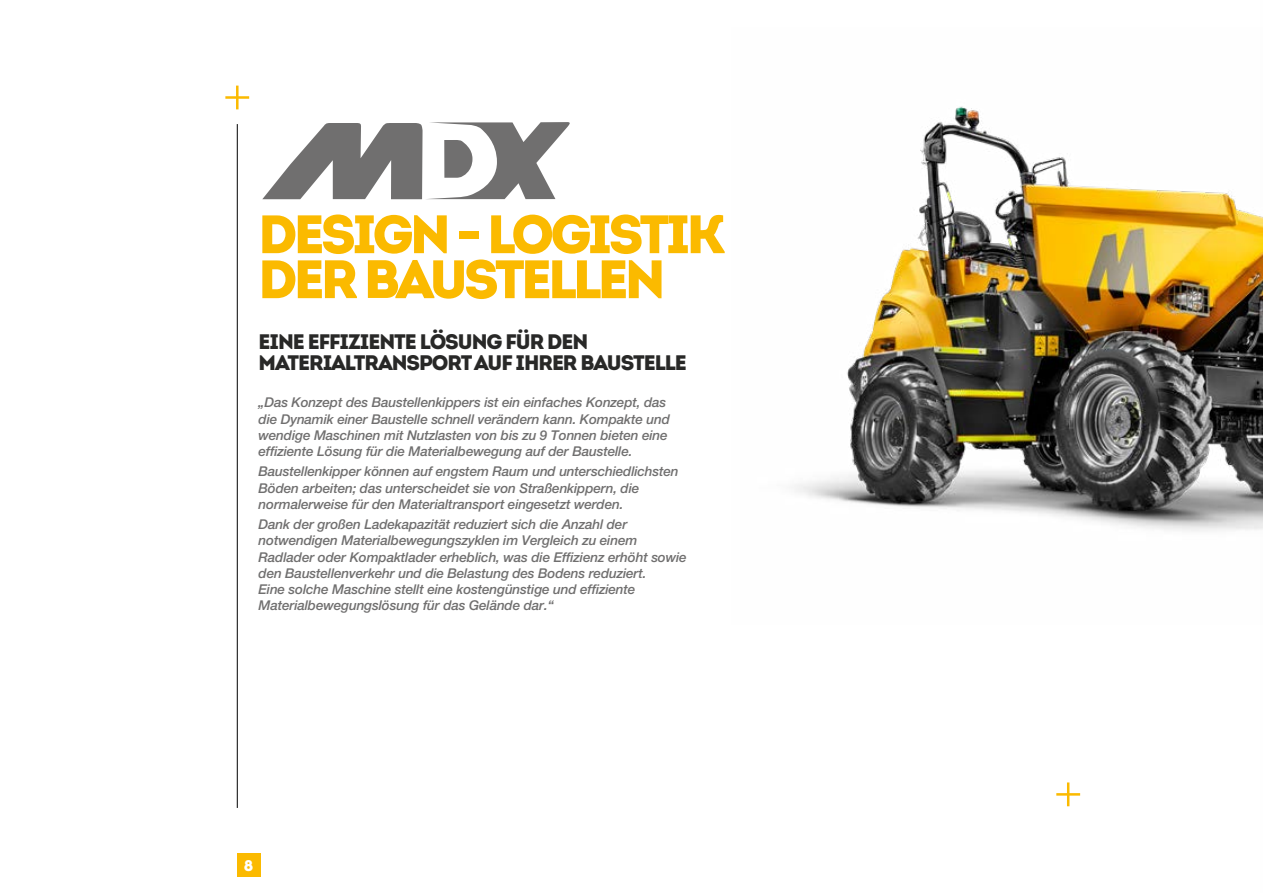
<style>
.page{position:relative;width:1263px;height:893px;background:#fff}
.page>*{position:absolute;margin:0;border:0;box-sizing:border-box;transform-origin:0 0}
.t1{font:900 54px/45px "Intro";letter-spacing:-.07em;color:#fbba00}
.t2{font:900 21px/21px "Intro";letter-spacing:-.05em;color:#282827}
.t3{font:900 15.45px "Intro";color:#fff}
.t4{font:italic 500 13.5px/16.2px "Helvetica Neue LT Pro";letter-spacing:-.01em;color:#706f6f}
</style>
<div class="page">
<svg style="left:1056px;top:782px;width:24px;height:24px"></svg>
<svg style="left:225px;top:86px;width:24px;height:23px"></svg>
<hr style="left:237px;top:124px;width:1px;height:684px;background:#000">
<svg style="left:262px;top:122px;width:308px;height:77px"></svg>
<img style="left:794px;top:106px;width:469px;height:425px">
<div style="left:237px;top:853px;width:23px;height:23px;background:#fbba00"></div>
<h1 class="t1" style="left:258px;top:211px;width:469px">DESIGN - LOGISTIK<br>DER BAUSTELLEN</h1>
<h2 class="t2" style="left:259px;top:330px;width:430px">EINE EFFIZIENTE LÖSUNG FÜR DEN<br>MATERIALTRANSPORT AUF IHRER BAUSTELLE</h2>
<p class="t4" style="left:259px;top:394px;width:413px">„Das Konzept des Baustellenkippers ist ein einfaches Konzept, das die Dynamik einer Baustelle schnell verändern kann. Kompakte und wendige Maschinen mit Nutzlasten von bis zu 9 Tonnen bieten eine effiziente Lösung für die Materialbewegung auf der Baustelle.</p>
<p class="t4" style="left:259px;top:463px;width:422px">Baustellenkipper können auf engstem Raum und unterschiedlichsten<br>Böden arbeiten; das unterscheidet sie von Straßenkippern, die normalerweise für den Materialtransport eingesetzt werden.</p>
<p class="t4" style="left:259px;top:516px;width:430px">Dank der großen Ladekapazität reduziert sich die Anzahl der notwendigen Materialbewegungszyklen im Vergleich zu einem Radlader oder Kompaktlader erheblich, was die Effizienz erhöht sowie den Baustellenverkehr und die Belastung des Bodens reduziert.<br>Eine solche Maschine stellt eine kostengünstige und effiziente Materialbewegungslösung für das Gelände dar.“</p>
<p class="t3" style="left:244px;top:855px;width:11px">8</p>
</div>
